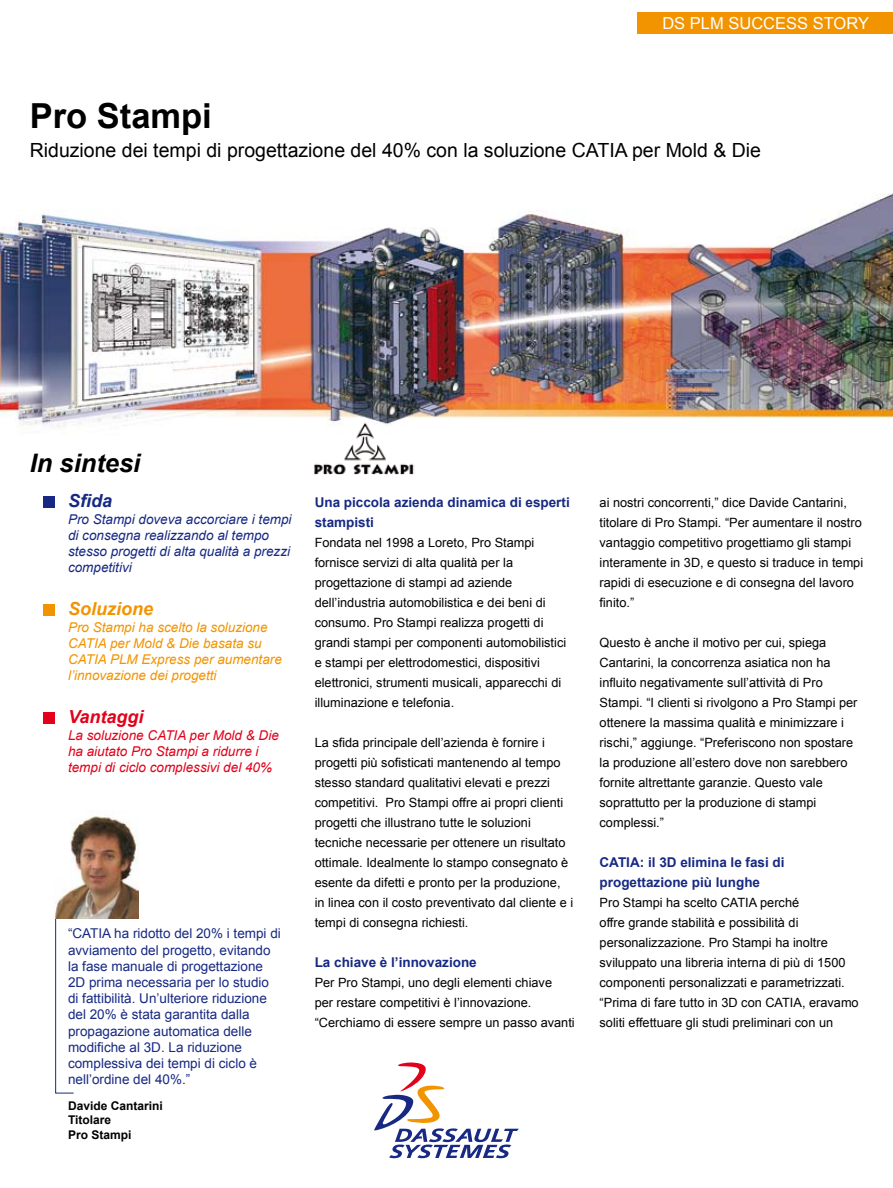
<style>
.page{position:relative;width:893px;height:1188px;background:#fff}
.page>*{position:absolute;margin:0;border:0;box-sizing:border-box;transform-origin:0 0}
.t1{font:700 34.5px "Arial";color:#000}
.t2{font:italic 700 25.5px "Arial";color:#000}
.t3{font:19.5px "Arial";color:#000}
.t4{font:italic 700 18px "Arial";color:#f29400}
.t5{font:italic 700 18px "Arial";color:#e2001a}
.t6{font:italic 700 18px "Arial";color:#172983}
.t7{font:16.5px "Arial";color:#fff}
.t8{font:13.5px/16.2px "Arial";color:#172983}
.t9{font:700 13.5px/20px "Arial";color:#172983}
.t10{font:italic 13.5px/16.2px "Arial";color:#172983}
.t11{font:italic 13.5px/16.2px "Arial";color:#f29400}
.t12{font:italic 13.5px/16.2px "Arial";color:#e2001a}
.t13{font:12.75px/20px "Arial";color:#000}
.t14{font:700 12px/14.4px "Arial";color:#000}
</style>
<div class="page">
<div style="left:638px;top:13px;width:255px;height:21px;background:#f29400"></div>
<img style="left:0;top:193px;width:893px;height:279px">
<div style="left:43px;top:496px;width:11px;height:11px;background:#172983"></div>
<div style="left:43px;top:604px;width:11px;height:12px;background:#f29400"></div>
<div style="left:43px;top:712px;width:11px;height:11px;background:#e2001a"></div>
<svg style="left:374px;top:1062px;width:145px;height:96px"></svg>
<svg style="left:55px;top:919px;width:19px;height:175px"></svg>
<img style="left:54px;top:810px;width:84px;height:109px">
<img style="left:314px;top:418px;width:100px;height:56px">
<p class="t7" style="left:662px;top:13px;width:208px">DS PLM SUCCESS STORY</p>
<h1 class="t1" style="left:30px;top:93px;width:184px">Pro Stampi</h1>
<h3 class="t3" style="left:30px;top:138px;width:733px">Riduzione dei tempi di progettazione del 40% con la soluzione CATIA per Mold &amp; Die</h3>
<h2 class="t2" style="left:30px;top:446px;width:112px">In sintesi</h2>
<h3 class="t6" style="left:68px;top:489px;width:46px">Sfida</h3>
<p class="t10" style="left:68px;top:511px;width:225px">Pro Stampi doveva accorciare i tempi di consegna realizzando al tempo stesso progetti di alta qualità a prezzi competitivi</p>
<h3 class="t4" style="left:68px;top:597px;width:87px">Soluzione</h3>
<p class="t11" style="left:68px;top:619px;width:215px">Pro Stampi ha scelto la soluzione<br>CATIA per Mold &amp; Die basata su<br>CATIA PLM Express per aumentare l’innovazione dei progetti</p>
<h3 class="t5" style="left:68px;top:705px;width:77px">Vantaggi</h3>
<p class="t12" style="left:68px;top:727px;width:212px">La soluzione CATIA per Mold &amp; Die ha aiutato Pro Stampi a ridurre i tempi di ciclo complessivi del 40%</p>
<p class="t8" style="left:68px;top:926px;width:214px">“CATIA ha ridotto del 20% i tempi di avviamento del progetto, evitando la fase manuale di progettazione<br>2D prima necessaria per lo studio di fattibilità. Un’ulteriore riduzione del 20% è stata garantita dalla propagazione automatica delle modifiche al 3D. La riduzione complessiva dei tempi di ciclo è nell’ordine del 40%.”</p>
<p class="t14" style="left:68px;top:1099px;width:96px">Davide Cantarini<br>Titolare<br>Pro Stampi</p>
<p class="t9" style="left:315px;top:493px;width:257px">Una piccola azienda dinamica di esperti stampisti</p>
<p class="t13" style="left:315px;top:533px;width:253px">Fondata nel 1998 a Loreto, Pro Stampi fornisce servizi di alta qualità per la progettazione di stampi ad aziende dell’industria automobilistica e dei beni di consumo. Pro Stampi realizza progetti di grandi stampi per componenti automobilistici e stampi per elettrodomestici, dispositivi elettronici, strumenti musicali, apparecchi di illuminazione e telefonia.</p>
<p class="t13" style="left:315px;top:733px;width:260px">La sfida principale dell’azienda è fornire i progetti più sofisticati mantenendo al tempo stesso standard qualitativi elevati e prezzi competitivi. Pro Stampi offre ai propri clienti progetti che illustrano tutte le soluzioni tecniche necessarie per ottenere un risultato ottimale. Idealmente lo stampo consegnato è esente da difetti e pronto per la produzione, in linea con il costo preventivato dal cliente e i tempi di consegna richiesti.</p>
<p class="t9" style="left:315px;top:953px;width:164px">La chiave è l’innovazione</p>
<p class="t13" style="left:315px;top:973px;width:262px">Per Pro Stampi, uno degli elementi chiave<br>per restare competitivi è l’innovazione. “Cerchiamo di essere sempre un passo avanti</p>
<p class="t13" style="left:600px;top:493px;width:265px">ai nostri concorrenti,” dice Davide Cantarini, titolare di Pro Stampi. “Per aumentare il nostro vantaggio competitivo progettiamo gli stampi interamente in 3D, e questo si traduce in tempi rapidi di esecuzione e di consegna del lavoro finito.”</p>
<p class="t13" style="left:600px;top:633px;width:259px">Questo è anche il motivo per cui, spiega Cantarini, la concorrenza asiatica non ha influito negativamente sull’attività di Pro Stampi. “I clienti si rivolgono a Pro Stampi per ottenere la massima qualità e minimizzare i rischi,” aggiunge. “Preferiscono non spostare la produzione all’estero dove non sarebbero fornite altrettante garanzie. Questo vale soprattutto per la produzione di stampi complessi.”</p>
<p class="t9" style="left:600px;top:853px;width:187px">CATIA: il 3D elimina le fasi di progettazione più lunghe</p>
<p class="t13" style="left:600px;top:893px;width:261px">Pro Stampi ha scelto CATIA perché<br>offre grande stabilità e possibilità di personalizzazione. Pro Stampi ha inoltre sviluppato una libreria interna di più di 1500 componenti personalizzati e parametrizzati. “Prima di fare tutto in 3D con CATIA, eravamo soliti effettuare gli studi preliminari con un</p>
</div>
